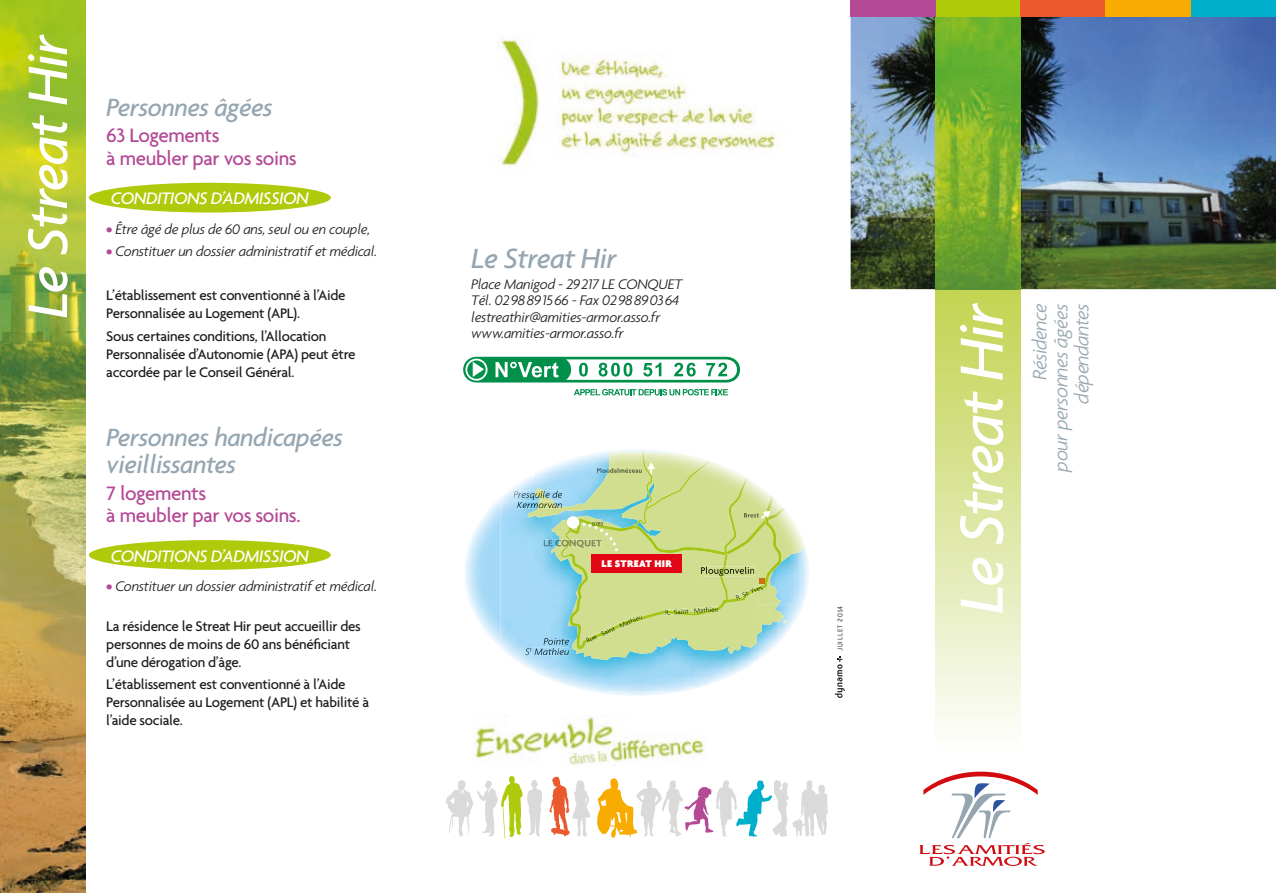
<style>
.page{position:relative;width:1276px;height:893px;background:#fff}
.page>*{position:absolute;margin:0;border:0;box-sizing:border-box;transform-origin:0 0}
.t1{font:italic 500 65.7px "Agenda";letter-spacing:-.03em;color:#fff}
.t2{font:italic 500 60px "Agenda";letter-spacing:-.03em;color:#fff}
.t3{font:italic 500 30px "Agenda";letter-spacing:-.02em;color:#95a6b1}
.t4{font:italic 500 27px/27px "Agenda";letter-spacing:-.02em;color:#95a6b1}
.t5{font:500 21px/22.5px "Agenda";letter-spacing:-.02em;color:#b44995}
.t6{font:italic 300 21px/21px "Agenda";letter-spacing:-.03em;color:#96a7b1;text-align:right}
.t7{font:italic 500 18px "Agenda";letter-spacing:-.03em;color:#fff}
.t8{font:500 15px/18px "Agenda";letter-spacing:-.02em;color:#1d1d1b}
.t9{font:italic 300 15px/16.5px "Agenda";letter-spacing:-.02em;color:#1d1d1b}
.t10{font:900 10.5px "Agenda";letter-spacing:.025em;color:#fff}
.t11{font:7.5px "Conduit ITC Light";letter-spacing:.09em;color:#1d1d1b}
.s1{font-weight:700;font-style:normal;color:#b44995}
</style>
<div class="page">
<img style="left:0;top:0;width:85px;height:893px">
<svg style="left:445px;top:776px;width:97px;height:62px"></svg>
<svg style="left:549px;top:777px;width:41px;height:59px"></svg>
<svg style="left:597px;top:778px;width:231px;height:60px"></svg>
<img style="left:850px;top:17px;width:426px;height:272px">
<div style="left:935px;top:289px;width:85px;height:464px;background:linear-gradient(to bottom,#c1d24e,#fdfdfc)"></div>
<img style="left:935px;top:17px;width:85px;height:272px">
<img style="left:473px;top:716px;width:234px;height:49px">
<div style="left:89px;top:183px;width:242px;height:30px;background:#afca0b;border-radius:50%"></div>
<div style="left:89px;top:540px;width:242px;height:30px;background:#afca0b;border-radius:50%"></div>
<svg style="left:919px;top:772px;width:125px;height:94px"></svg>
<div style="left:461px;top:355px;width:281px;height:30px;background:linear-gradient(to right,#fff,#fff);border-radius:15px"></div>
<svg style="left:463px;top:357px;width:277px;height:25px"></svg>
<svg style="left:574px;top:389px;width:154px;height:6px"></svg>
<div style="left:935px;top:0;width:85px;height:17px;background:#afca0b"></div>
<div style="left:1020px;top:0;width:86px;height:17px;background:#eb5a2f"></div>
<div style="left:1106px;top:0;width:85px;height:17px;background:#f8ab00"></div>
<div style="left:850px;top:0;width:85px;height:17px;background:#b44995"></div>
<div style="left:1191px;top:0;width:85px;height:17px;background:#00afcb"></div>
<svg style="left:834px;top:657px;width:10px;height:41px"></svg>
<img style="left:497px;top:36px;width:280px;height:130px">
<img style="left:500px;top:449px;width:265px;height:243px">
<img style="left:528px;top:452px;width:220px;height:100px">
<img style="left:756px;top:604px;width:47px;height:51px">
<img style="left:756px;top:604px;width:28px;height:40px">
<svg style="left:783px;top:619px;width:4px;height:4px"></svg>
<img style="left:561px;top:530px;width:8px;height:27px">
<img style="left:569px;top:496px;width:212px;height:118px">
<img style="left:635px;top:460px;width:76px;height:67px">
<img style="left:642px;top:450px;width:10px;height:60px">
<img style="left:724px;top:478px;width:24px;height:77px">
<img style="left:543px;top:540px;width:11px;height:8px">
<img style="left:554px;top:540px;width:22px;height:8px">
<svg style="left:565px;top:540px;width:5px;height:8px"></svg>
<img style="left:543px;top:638px;width:26px;height:7px">
<img style="left:533px;top:648px;width:36px;height:7px">
<svg style="left:525px;top:648px;width:8px;height:7px"></svg>
<img style="left:513px;top:490px;width:49px;height:10px">
<img style="left:534px;top:490px;width:18px;height:10px">
<img style="left:517px;top:502px;width:20px;height:6px">
<img style="left:537px;top:502px;width:25px;height:6px">
<img style="left:701px;top:566px;width:53px;height:10px">
<svg style="left:720px;top:566px;width:5px;height:10px"></svg>
<svg style="left:597px;top:468px;width:10px;height:5px"></svg>
<img style="left:607px;top:468px;width:35px;height:5px">
<img style="left:744px;top:513px;width:15px;height:5px">
<img style="left:585px;top:614px;width:57px;height:29px">
<img style="left:586px;top:617px;width:57px;height:25px">
<img style="left:665px;top:606px;width:53px;height:9px">
<img style="left:665px;top:607px;width:53px;height:7px">
<img style="left:735px;top:589px;width:17px;height:9px">
<img style="left:736px;top:591px;width:15px;height:9px">
<svg style="left:647px;top:462px;width:8px;height:12px"></svg>
<svg style="left:761px;top:511px;width:9px;height:8px"></svg>
<svg style="left:749px;top:578px;width:15px;height:16px"></svg>
<svg style="left:576px;top:522px;width:43px;height:42px;background:#c8d789"></svg>
<div style="left:567px;top:516px;width:12px;height:12px;background:#fff;border-radius:50%"></div>
<div style="left:591px;top:554px;width:91px;height:19px;background:#e30614"></div>
<h2 class="t2" style="left:11px;top:319px;width:286px;rotate:-90deg">Le Streat Hir</h2>
<h3 class="t4" style="left:106px;top:93px;width:168px">Personnes âgées</h3>
<h3 class="t5" style="left:106px;top:124px;width:192px">63 Logements<br>à meubler par vos soins</h3>
<p class="t7" style="left:111px;top:187px;width:199px">CONDITIONS D’ADMISSION</p>
<p class="t9" style="left:106px;top:220px;width:266px"><span class="s1">•</span> Être âgé de plus de 60 ans, seul ou en couple,</p>
<p class="t9" style="left:106px;top:243px;width:272px"><span class="s1">•</span> Constituer un dossier administratif et médical.</p>
<p class="t8" style="left:106px;top:286px;width:241px">L’établissement est conventionné à l’Aide<br>Personnalisée au Logement (APL).</p>
<p class="t8" style="left:106px;top:326px;width:251px">Sous certaines conditions, l’Allocation<br>Personnalisée d’Autonomie (APA) peut être accordée par le Conseil Général.</p>
<h3 class="t4" style="left:106px;top:423px;width:238px">Personnes handicapées vieillissantes</h3>
<h3 class="t5" style="left:106px;top:481px;width:196px">7 logements<br>à meubler par vos soins.</h3>
<p class="t7" style="left:111px;top:545px;width:199px">CONDITIONS D’ADMISSION</p>
<p class="t9" style="left:106px;top:578px;width:272px"><span class="s1">•</span> Constituer un dossier administratif et médical.</p>
<p class="t8" style="left:106px;top:617px;width:256px">La résidence le Streat Hir peut accueillir des personnes de moins de 60 ans bénéficiant d’une dérogation d’âge.</p>
<p class="t8" style="left:106px;top:675px;width:264px">L’établissement est conventionné à l’Aide<br>Personnalisée au Logement (APL) et habilité à l’aide sociale.</p>
<h3 class="t3" style="left:471px;top:240px;width:147px">Le Streat Hir</h3>
<p class="t9" style="left:471px;top:276px;width:213px">Place Manigod - 29 217 LE CONQUET Tél. 02 98 89 15 66 - Fax 02 98 89 03 64 lestreathir@amities-armor.asso.fr www.amities-armor.asso.fr</p>
<p class="t10" style="left:601px;top:557px;width:72px">LE STREAT HIR</p>
<p class="t11" style="left:835px;top:651px;width:47px;rotate:-90deg">JUILLET 2014</p>
<h1 class="t1" style="left:941px;top:614px;width:313px;rotate:-90deg">Le Streat Hir</h1>
<h3 class="t6" style="left:1029px;top:472px;width:170px;rotate:-90deg">Résidence<br>pour personnes âgées dépendantes</h3>
</div>
